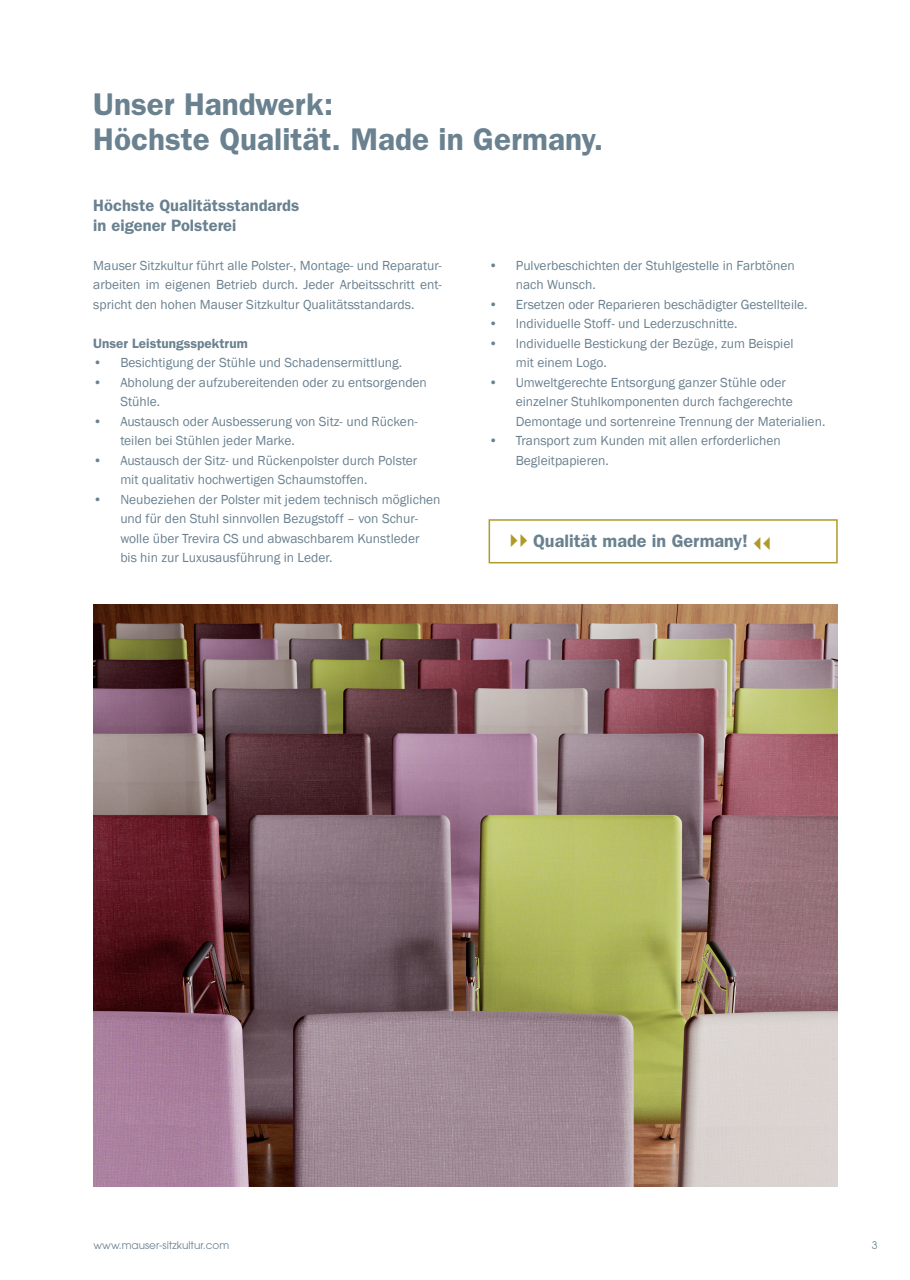
<style>
.page{position:relative;width:910px;height:1280px;background:#fff}
.page>*{position:absolute;margin:0;border:0;box-sizing:border-box;transform-origin:0 0}
.t1{font:600 31.5px/34.5px "ITC Franklin Gothic Std";color:#6a8190}
.t2{font:600 18px "ITC Franklin Gothic Std";color:#6a8190}
.t3{font:600 16.5px/19.5px "ITC Franklin Gothic Std";color:#6a8190}
.t4{font:13.5px/19.5px "Franklin Gothic";color:#6a8190}
.t5{font:600 13.5px "ITC Franklin Gothic Std";color:#6a8190}
.t6{font:10.5px "ITC Avant Garde Std";color:#6a8190}
</style>
<div class="page">
<img style="left:93px;top:604px;width:744px;height:582px">
<div style="left:489px;top:519px;width:349px;height:44px;border:2px solid #af9a2b"></div>
<h1 class="t1" style="left:93px;top:87px;width:511px">Unser Handwerk:<br>Höchste Qualität. Made in Germany.</h1>
<p class="t3" style="left:93px;top:196px;width:207px">Höchste Qualitätsstandards in eigener Polsterei</p>
<p class="t4" style="left:93px;top:256px;width:350px;text-align:justify">Mauser Sitzkultur führt alle Polster-, Montage- und Reparatur&shy;arbeiten im eigenen Betrieb durch. Jeder Arbeitsschritt ent&shy;spricht den hohen Mauser Sitzkultur Qualitätsstandards.</p>
<p class="t5" style="left:93px;top:335px;width:156px">Unser Leistungsspektrum</p>
<p class="t4" style="left:93px;top:353px;width:310px">• Besichtigung der Stühle und Schadensermittlung.</p>
<p class="t4" style="left:120px;top:373px;width:308px;text-indent:-27px">• Abholung der aufzubereitenden oder zu entsorgenden<br>Stühle.</p>
<p class="t4" style="left:120px;top:412px;width:299px;text-indent:-27px">• Austausch oder Ausbesserung von Sitz- und Rücken&shy;teilen bei Stühlen jeder Marke.</p>
<p class="t4" style="left:120px;top:451px;width:299px;text-indent:-27px">• Austausch der Sitz- und Rückenpolster durch Polster mit qualitativ hochwertigen Schaumstoffen.</p>
<p class="t4" style="left:120px;top:490px;width:322px;text-indent:-27px">• Neubeziehen der Polster mit jedem technisch möglichen und für den Stuhl sinnvollen Bezugstoff – von Schur&shy;wolle über Trevira CS und abwaschbarem Kunstleder<br>bis hin zur Luxusausführung in Leder.</p>
<p class="t4" style="left:516px;top:256px;width:280px;text-indent:-27px">• Pulverbeschichten der Stuhlgestelle in Farbtönen nach Wunsch.</p>
<p class="t4" style="left:489px;top:295px;width:320px">• Ersetzen oder Reparieren beschädigter Gestellteile.</p>
<p class="t4" style="left:489px;top:314px;width:250px">• Individuelle Stoff- und Lederzuschnitte.</p>
<p class="t4" style="left:516px;top:334px;width:279px;text-indent:-27px">• Individuelle Bestickung der Bezüge, zum Beispiel mit einem Logo.</p>
<p class="t4" style="left:516px;top:373px;width:311px;text-indent:-27px">• Umweltgerechte Entsorgung ganzer Stühle oder einzelner Stuhlkomponenten durch fachgerechte<br>Demontage und sortenreine Trennung der Materialien.</p>
<p class="t4" style="left:516px;top:431px;width:266px;text-indent:-27px">• Transport zum Kunden mit allen erforderlichen<br>Begleitpapieren.</p>
<h2 class="t2" style="left:533px;top:530px;width:216px">Qualität made in Germany!</h2>
<p class="t6" style="left:94px;top:1239px;width:137px">www.mauser-sitzkultur.com</p>
<p class="t6" style="left:872px;top:1239px;width:7px">3</p>
</div>
